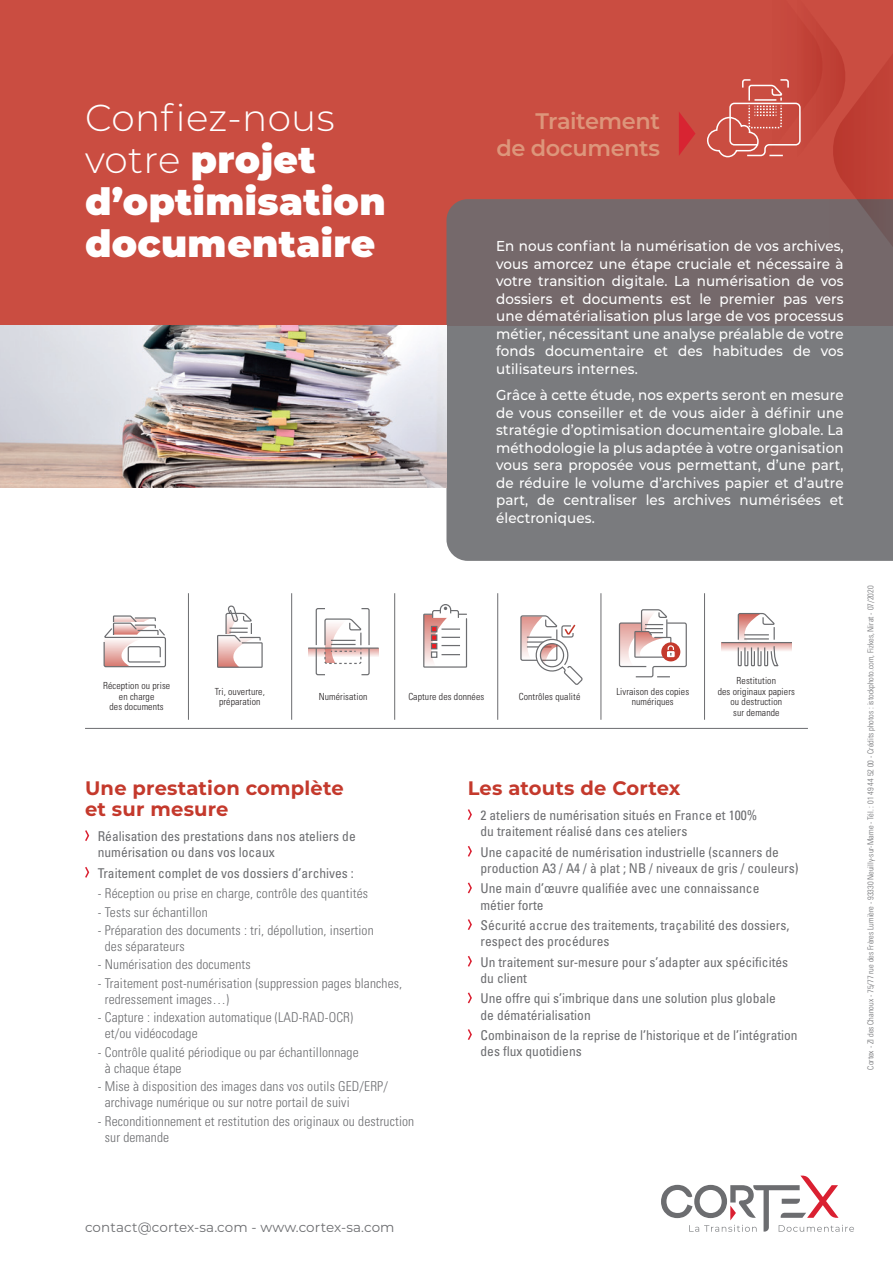
<style>
.page{position:relative;width:893px;height:1263px;background:#fff}
.page>*{position:absolute;margin:0;border:0;box-sizing:border-box;transform-origin:0 0}
.t1{font:900 37.5px/42px "Montserrat";letter-spacing:.01em;color:#fff}
.t2{font:600 22.5px/27px "Montserrat";letter-spacing:-.02em;color:#dd967b;text-align:right}
.t3{font:700 19.5px/21px "Montserrat";letter-spacing:.01em;color:#c4392c}
.t4{font:500 14.4px/17.5px "Montserrat";letter-spacing:.01em;color:#fff;text-align:justify;scale:.94 1}
.t5{font:condensed 13.5px/16.2px "Univers LT Std";color:#6c6d70}
.t6{font:300 condensed 13.5px/16.2px "Univers LT Std";letter-spacing:.01em;color:#6c6d70}
.t7{font:13.5px "Montserrat";letter-spacing:.01em;color:#6c6d70}
.t8{font:300 condensed 9.75px/10.5px "Univers LT Std";letter-spacing:.01em;color:#231f20;text-align:center}
.t9{font:condensed 8.55px "Univers LT Std";color:#231f20}
.t10{font:300 condensed 8.25px "Univers LT Std";color:#6c6d70}
.s1{font-weight:300}
</style>
<div class="page">
<div style="left:0;top:0;width:893px;height:326px;background:#ca4d41"></div>
<svg style="left:85px;top:830px;width:5px;height:11px"></svg>
<svg style="left:85px;top:867px;width:5px;height:11px"></svg>
<svg style="left:467px;top:809px;width:5px;height:11px"></svg>
<svg style="left:467px;top:846px;width:5px;height:11px"></svg>
<svg style="left:467px;top:882px;width:5px;height:12px"></svg>
<svg style="left:467px;top:919px;width:5px;height:11px"></svg>
<svg style="left:467px;top:956px;width:5px;height:11px"></svg>
<svg style="left:467px;top:992px;width:5px;height:12px"></svg>
<svg style="left:467px;top:1029px;width:5px;height:11px"></svg>
<svg style="left:661px;top:1175px;width:193px;height:57px"></svg>
<svg style="left:446px;top:199px;width:447px;height:362px;background:#797679"></svg>
<svg style="left:679px;top:112px;width:16px;height:43px"></svg>
<hr style="left:85px;top:728px;width:723px;height:1px;background:#6c6d70">
<hr style="left:188px;top:593px;width:1px;height:127px;background:#6c6d70">
<hr style="left:291px;top:593px;width:1px;height:127px;background:#6c6d70">
<hr style="left:394px;top:593px;width:1px;height:127px;background:#6c6d70">
<hr style="left:497px;top:593px;width:1px;height:127px;background:#6c6d70">
<hr style="left:601px;top:593px;width:1px;height:127px;background:#6c6d70">
<hr style="left:704px;top:593px;width:1px;height:127px;background:#6c6d70">
<svg style="left:707px;top:25px;width:186px;height:301px"></svg>
<svg style="left:103px;top:615px;width:63px;height:53px"></svg>
<svg style="left:217px;top:605px;width:46px;height:63px"></svg>
<svg style="left:308px;top:649px;width:71px;height:8px"></svg>
<hr style="left:308px;top:647px;width:71px;height:2px;background:#6c6d70">
<svg style="left:315px;top:608px;width:55px;height:68px"></svg>
<svg style="left:423px;top:604px;width:45px;height:64px"></svg>
<svg style="left:520px;top:615px;width:63px;height:70px"></svg>
<svg style="left:618px;top:609px;width:69px;height:69px"></svg>
<svg style="left:721px;top:643px;width:71px;height:8px"></svg>
<hr style="left:721px;top:642px;width:71px;height:1px;background:#6c6d70">
<svg style="left:737px;top:613px;width:43px;height:54px"></svg>
<img style="left:0;top:326px;width:446px;height:161px">
<h1 class="t1" style="left:85px;top:95px;width:302px"><span class="s1">Confiez-nous votre</span> projet d’optimisation documentaire</h1>
<h2 class="t2" style="left:496px;top:106px;width:165px">Traitement<br>de documents</h2>
<p class="t4" style="left:496px;top:237px;width:371px">En nous confiant la numérisation de vos archives, vous amorcez une étape cruciale et nécessaire à votre transition digitale. La numérisation de vos dossiers et documents est le premier pas vers une dématérialisation plus large de vos processus métier, nécessitant une analyse préalable de votre fonds documentaire et des habitudes de vos utilisateurs internes.</p>
<p class="t4" style="left:496px;top:386px;width:371px">Grâce à cette étude, nos experts seront en mesure de vous conseiller et de vous aider à définir une stratégie d’optimisation documentaire globale. La méthodologie la plus adaptée à votre organisation vous sera proposée vous permettant, d’une part, de réduire le volume d’archives papier et d’autre part, de centraliser les archives numérisées et électroniques.</p>
<p class="t8" style="left:103px;top:681px;width:69px">Réception ou prise en charge<br>des documents</p>
<p class="t8" style="left:215px;top:686px;width:51px">Tri, ouverture, préparation</p>
<p class="t8" style="left:319px;top:691px;width:50px">Numérisation</p>
<p class="t8" style="left:408px;top:691px;width:77px">Capture des données</p>
<p class="t8" style="left:519px;top:691px;width:63px">Contrôles qualité</p>
<p class="t8" style="left:616px;top:686px;width:74px">Livraison des copies numériques</p>
<p class="t8" style="left:718px;top:675px;width:79px">Restitution<br>des originaux papiers ou destruction<br>sur demande</p>
<p class="t9" style="left:735px;top:707px;width:38px">Restitution</p>
<p class="t9" style="left:757px;top:710px;width:38px">Restitution</p>
<h3 class="t3" style="left:85px;top:777px;width:260px">Une prestation complète et sur mesure</h3>
<p class="t5" style="left:98px;top:828px;width:259px">Réalisation des prestations dans nos ateliers de numérisation ou dans vos locaux</p>
<p class="t5" style="left:98px;top:865px;width:258px">Traitement complet de vos dossiers d’archives :</p>
<p class="t6" style="left:98px;top:885px;width:272px">- Réception ou prise en charge, contrôle des quantités</p>
<p class="t6" style="left:98px;top:904px;width:111px">- Tests sur échantillon</p>
<p class="t6" style="left:105px;top:922px;width:270px;text-indent:-7px">- Préparation des documents : tri, dépollution, insertion des séparateurs</p>
<p class="t6" style="left:98px;top:956px;width:154px">- Numérisation des documents</p>
<p class="t6" style="left:105px;top:975px;width:299px;text-indent:-7px">- Traitement post-numérisation (suppression pages blanches, redressement images…)</p>
<p class="t6" style="left:105px;top:1009px;width:250px;text-indent:-7px">- Capture : indexation automatique (LAD-RAD-OCR) et/ou vidéocodage</p>
<p class="t6" style="left:105px;top:1044px;width:255px;text-indent:-7px">- Contrôle qualité périodique ou par échantillonnage à chaque étape</p>
<p class="t6" style="left:105px;top:1078px;width:285px;text-indent:-7px">- Mise à disposition des images dans vos outils GED/ERP/ archivage numérique ou sur notre portail de suivi</p>
<p class="t6" style="left:105px;top:1113px;width:311px;text-indent:-7px">- Reconditionnement et restitution des originaux ou destruction sur demande</p>
<h3 class="t3" style="left:468px;top:777px;width:214px">Les atouts de Cortex</h3>
<p class="t5" style="left:480px;top:807px;width:278px">2 ateliers de numérisation situés en France et 100% du traitement réalisé dans ces ateliers</p>
<p class="t5" style="left:480px;top:844px;width:319px">Une capacité de numérisation industrielle (scanners de production A3 / A4 / à plat ; NB / niveaux de gris / couleurs)</p>
<p class="t5" style="left:480px;top:880px;width:280px">Une main d’œuvre qualifiée avec une connaissance métier forte</p>
<p class="t5" style="left:480px;top:917px;width:310px">Sécurité accrue des traitements, traçabilité des dossiers, respect des procédures</p>
<p class="t5" style="left:480px;top:954px;width:309px">Un traitement sur-mesure pour s’adapter aux spécificités du client</p>
<p class="t5" style="left:480px;top:990px;width:297px">Une offre qui s’imbrique dans une solution plus globale de dématérialisation</p>
<p class="t5" style="left:480px;top:1027px;width:319px">Combinaison de la reprise de l’historique et de l’intégration des flux quotidiens</p>
<p class="t10" style="left:866px;top:1069px;width:485px;rotate:-90deg">Cortex - ZI des Chanoux - 75/77 rue des Frères Lumière - 93330 Neuilly-sur-Marne - Tél. : 01 49 44 52 00 - Crédits photos : istockphoto.com, Fizkes, Nirat - 07/2020</p>
<p class="t7" style="left:85px;top:1218px;width:311px">contact@cortex-sa.com - www.cortex-sa.com</p>
</div>
